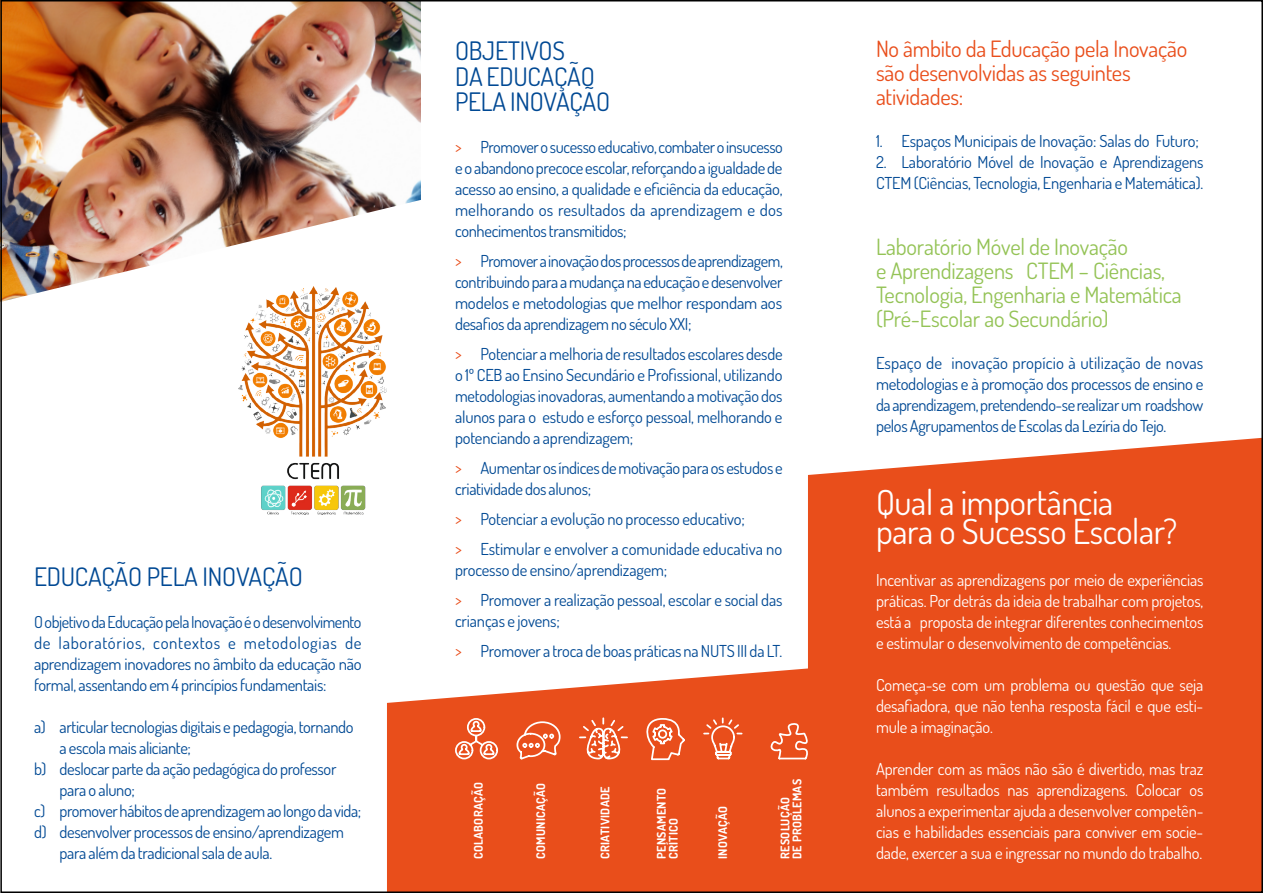
<style>
.page{position:relative;width:1263px;height:893px;background:#fff}
.page>*{position:absolute;margin:0;border:0;box-sizing:border-box;transform-origin:0 0}
.t1{font:34.5px/28.5px "Dosis";letter-spacing:-.01em;color:#fff}
.t2{font:25.5px/25.5px "Dosis";letter-spacing:-.01em;color:#004994}
.t3{font:22.5px/24px "Dosis";letter-spacing:-.01em;color:#94c356}
.t4{font:22.5px/24px "Dosis";letter-spacing:-.01em;color:#e94e1b}
.t5{font:16.5px/21px "Dosis";letter-spacing:-.02em;color:#004994;text-align:justify}
.t6{font:16.5px/21px "Dosis";letter-spacing:-.01em;color:#fff;text-align:justify}
.t7{font:700 12px/12px "Dosis";letter-spacing:.025em;color:#fff}
.s1{color:#e94e1b}
</style>
<div class="page">
<img style="left:3px;top:3px;width:418px;height:299px">
<img style="left:238px;top:286px;width:149px;height:228px">
<div style="left:808px;top:438px;width:452px;height:452px;background:#e94e1b"></div>
<svg style="left:387px;top:665px;width:468px;height:225px;background:#eb5e30"></svg>
<svg style="left:454px;top:717px;width:45px;height:59px;background:#ec6e44"></svg>
<svg style="left:516px;top:720px;width:45px;height:41px;background:#ed724a"></svg>
<svg style="left:578px;top:716px;width:51px;height:44px;background:#ed744c"></svg>
<svg style="left:641px;top:717px;width:45px;height:44px;background:#ed7249"></svg>
<svg style="left:702px;top:716px;width:41px;height:44px;background:#ec6c42"></svg>
<svg style="left:767px;top:723px;width:43px;height:37px;background:#ec6d43"></svg>
<h2 class="t2" style="left:34px;top:563px;width:270px">EDUCAÇÃO PELA INOVAÇÃO</h2>
<p class="t5" style="left:34px;top:611px;width:329px">O objetivo da Educação pela Inovação é o desenvolvimento de laboratórios, contextos e metodologias de aprendizagem inovadores no âmbito da educação não formal, assentando em 4 princípios fundamentais:</p>
<p class="t5" style="left:34px;top:716px;width:321px">a) articular tecnologias digitais e pedagogia, tornando</p>
<p class="t5" style="left:60px;top:737px;width:133px">a escola mais aliciante;</p>
<p class="t5" style="left:34px;top:758px;width:304px">b) deslocar parte da ação pedagógica do professor</p>
<p class="t5" style="left:60px;top:779px;width:77px">para o aluno;</p>
<p class="t5" style="left:34px;top:800px;width:329px">c) promover hábitos de aprendizagem ao longo da vida;</p>
<p class="t5" style="left:34px;top:821px;width:311px">d) desenvolver processos de ensino/aprendizagem</p>
<p class="t5" style="left:60px;top:842px;width:214px">para além da tradicional sala de aula.</p>
<h2 class="t2" style="left:455px;top:37px;width:157px">OBJETIVOS<br>DA EDUCAÇÃO<br>PELA INOVAÇÃO</h2>
<p class="t5" style="left:455px;top:136px;width:329px"><span class="s1">&gt;</span> Promover o sucesso educativo, combater o insucesso e o abandono precoce escolar, reforçando a igualdade de acesso ao ensino, a qualidade e eficiência da educação, melhorando os resultados da aprendizagem e dos conhecimentos transmitidos;</p>
<p class="t5" style="left:455px;top:250px;width:329px"><span class="s1">&gt;</span> Promover a inovação dos processos de aprendizagem, contribuindo para a mudança na educação e desenvolver modelos e metodologias que melhor respondam aos desafios da aprendizagem no século XXI;</p>
<p class="t5" style="left:455px;top:343px;width:329px"><span class="s1">&gt;</span> Potenciar a melhoria de resultados escolares desde o 1º CEB ao Ensino Secundário e Profissional, utilizando metodologias inovadoras, aumentando a motivação dos alunos para o estudo e esforço pessoal, melhorando e potenciando a aprendizagem;</p>
<p class="t5" style="left:455px;top:457px;width:329px"><span class="s1">&gt;</span> Aumentar os índices de motivação para os estudos e criatividade dos alunos;</p>
<p class="t5" style="left:455px;top:504px;width:329px;line-height:30px"><span class="s1">&gt;</span> Potenciar a evolução no processo educativo;<br><span class="s1">&gt;</span> Estimular e envolver a comunidade educativa no</p>
<p class="t5" style="left:455px;top:555px;width:329px;line-height:30px">processo de ensino/aprendizagem;<br><span class="s1">&gt;</span> Promover a realização pessoal, escolar e social das</p>
<p class="t5" style="left:455px;top:606px;width:329px;line-height:30px">crianças e jovens;<br><span class="s1">&gt;</span> Promover a troca de boas práticas na NUTS III da LT.</p>
<p class="t7" style="left:472px;top:859px;width:78px;rotate:-90deg">COLABORAÇÃO</p>
<p class="t7" style="left:534px;top:859px;width:78px;rotate:-90deg">COMUNICAÇÃO</p>
<p class="t7" style="left:599px;top:859px;width:74px;rotate:-90deg">CRIATIVIDADE</p>
<p class="t7" style="left:655px;top:859px;width:73px;rotate:-90deg">PENSAMENTO<br>CRÍTICO</p>
<p class="t7" style="left:716px;top:859px;width:54px;rotate:-90deg">INOVAÇÃO</p>
<p class="t7" style="left:779px;top:859px;width:81px;rotate:-90deg">RESOLUÇÃO<br>DE PROBLEMAS</p>
<h3 class="t4" style="left:876px;top:36px;width:313px">No âmbito da Educação pela Inovação são desenvolvidas as seguintes atividades:</h3>
<p class="t5" style="left:876px;top:130px;width:324px">1. Espaços Municipais de Inovação: Salas do Futuro;</p>
<p class="t5" style="left:876px;top:151px;width:329px">2. Laboratório Móvel de Inovação e Aprendizagens<br>CTEM (Ciências, Tecnologia, Engenharia e Matemática).</p>
<h3 class="t3" style="left:876px;top:234px;width:307px">Laboratório Móvel de Inovação<br>e Aprendizagens CTEM – Ciências,<br>Tecnologia, Engenharia e Matemática (Pré-Escolar ao Secundário)</h3>
<p class="t5" style="left:876px;top:352px;width:329px">Espaço de inovação propício à utilização de novas metodologias e à promoção dos processos de ensino e da aprendizagem, pretendendo-se realizar um roadshow pelos Agrupamentos de Escolas da Lezíria do Tejo.</p>
<h1 class="t1" style="left:876px;top:488px;width:303px">Qual a importância para o Sucesso Escolar?</h1>
<p class="t6" style="left:876px;top:569px;width:329px">Incentivar as aprendizagens por meio de experiências práticas. Por detrás da ideia de trabalhar com projetos, está a proposta de integrar diferentes conhecimentos e estimular o desenvolvimento de competências.</p>
<p class="t6" style="left:876px;top:674px;width:329px">Começa-se com um problema ou questão que seja desafiadora, que não tenha resposta fácil e que esti&shy;mule a imaginação.</p>
<p class="t6" style="left:876px;top:758px;width:329px">Aprender com as mãos não são é divertido, mas traz também resultados nas aprendizagens. Colocar os alunos a experimentar ajuda a desenvolver competên&shy;cias e habilidades essenciais para conviver em socie-</p>
<p class="t6" style="left:876px;top:842px;width:328px">dade, exercer a sua e ingressar no mundo do trabalho.</p>
</div>
